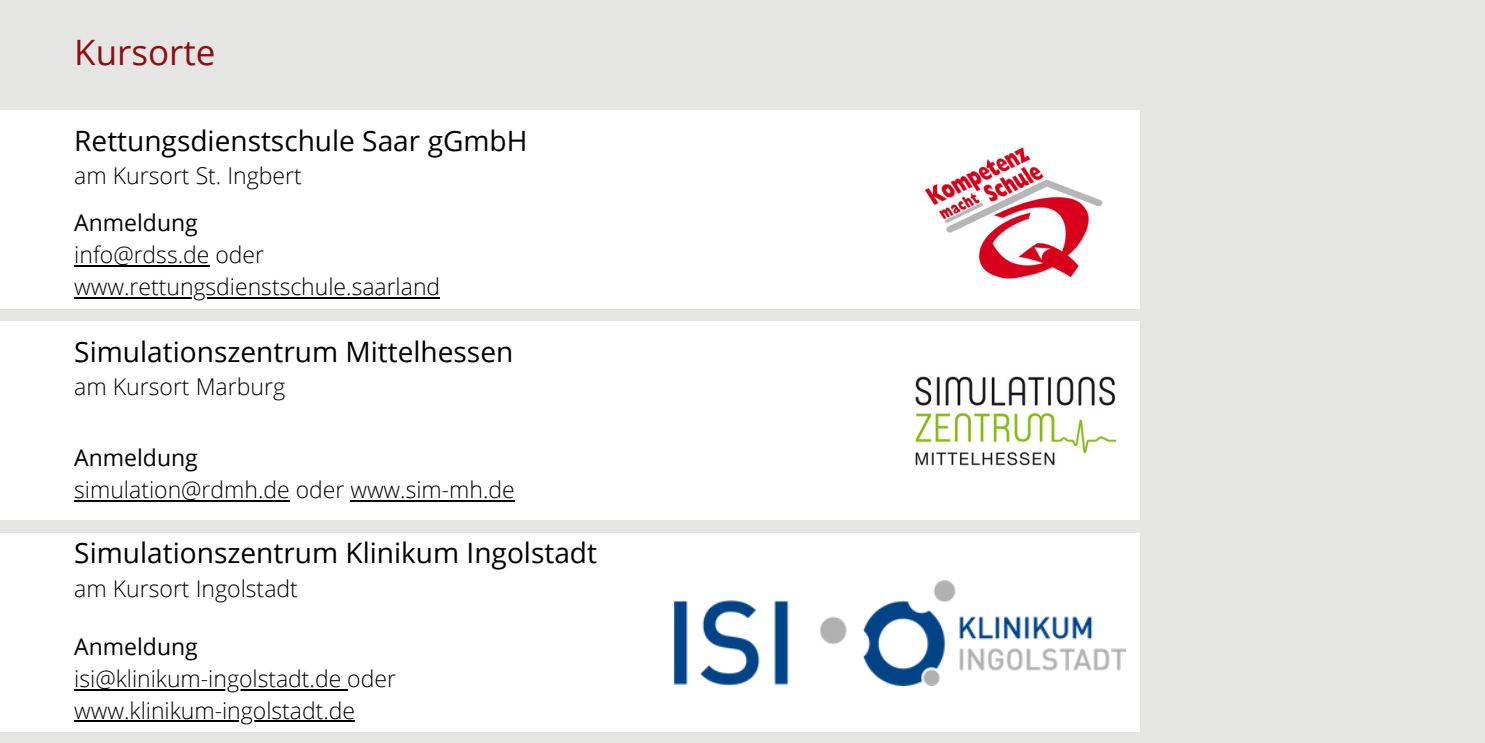
<style>
.page{position:relative;width:1485px;height:743px;background:#fff}
.page>*{position:absolute;margin:0;border:0;box-sizing:border-box;transform-origin:0 0}
.t1{font:35px "Open Sans";color:#8b0e13}
.t2{font:28px "Open Sans";color:#000}
.t3{font:300 23px "Open Sans";color:#000}
.t4{font:23px "Open Sans";color:#000}
</style>
<div class="page">
<div style="left:0;top:0;width:1485px;height:742px;background:#e5e6e3"></div>
<div style="left:0;top:110px;width:1139px;height:198px;background:#fff"></div>
<div style="left:0;top:321px;width:1139px;height:199px;background:#fff"></div>
<img style="left:915px;top:376px;width:202px;height:90px">
<img style="left:924px;top:147px;width:179px;height:132px">
<div style="left:0;top:533px;width:1139px;height:199px;background:#fff"></div>
<img style="left:674px;top:580px;width:452px;height:105px">
<hr style="left:74px;top:499px;width:216px;height:2px;background:#000">
<hr style="left:350px;top:499px;width:165px;height:2px;background:#000">
<hr style="left:74px;top:265px;width:135px;height:2px;background:#000">
<hr style="left:74px;top:297px;width:366px;height:2px;background:#000">
<hr style="left:74px;top:688px;width:273px;height:2px;background:#000">
<hr style="left:74px;top:720px;width:269px;height:2px;background:#000">
<svg style="left:343px;top:720px;width:12px;height:2px"></svg>
<h2 class="t1" style="left:74px;top:27px;width:143px">Kursorte</h2>
<p class="t2" style="left:74px;top:121px;width:455px">Rettungsdienstschule Saar gGmbH</p>
<p class="t3" style="left:74px;top:160px;width:229px">am Kursort St. Ingbert</p>
<p class="t4" style="left:74px;top:207px;width:125px">Anmeldung</p>
<p class="t3" style="left:74px;top:238px;width:191px">info@rdss.de oder</p>
<h2 class="t3" style="left:74px;top:270px;width:367px">www.rettungsdienstschule.saarland</h2>
<p class="t2" style="left:74px;top:332px;width:441px">Simulationszentrum Mittelhessen</p>
<p class="t3" style="left:74px;top:370px;width:212px">am Kursort Marburg</p>
<p class="t4" style="left:74px;top:441px;width:125px">Anmeldung</p>
<p class="t3" style="left:74px;top:473px;width:442px">simulation@rdmh.de oder www.sim-mh.de</p>
<p class="t2" style="left:74px;top:533px;width:524px">Simulationszentrum Klinikum Ingolstadt</p>
<p class="t3" style="left:74px;top:572px;width:225px">am Kursort Ingolstadt</p>
<p class="t4" style="left:74px;top:630px;width:125px">Anmeldung</p>
<p class="t3" style="left:74px;top:662px;width:323px">isi@klinikum-ingolstadt.de oder</p>
<p class="t3" style="left:74px;top:694px;width:282px">www.klinikum-ingolstadt.de</p>
</div>
